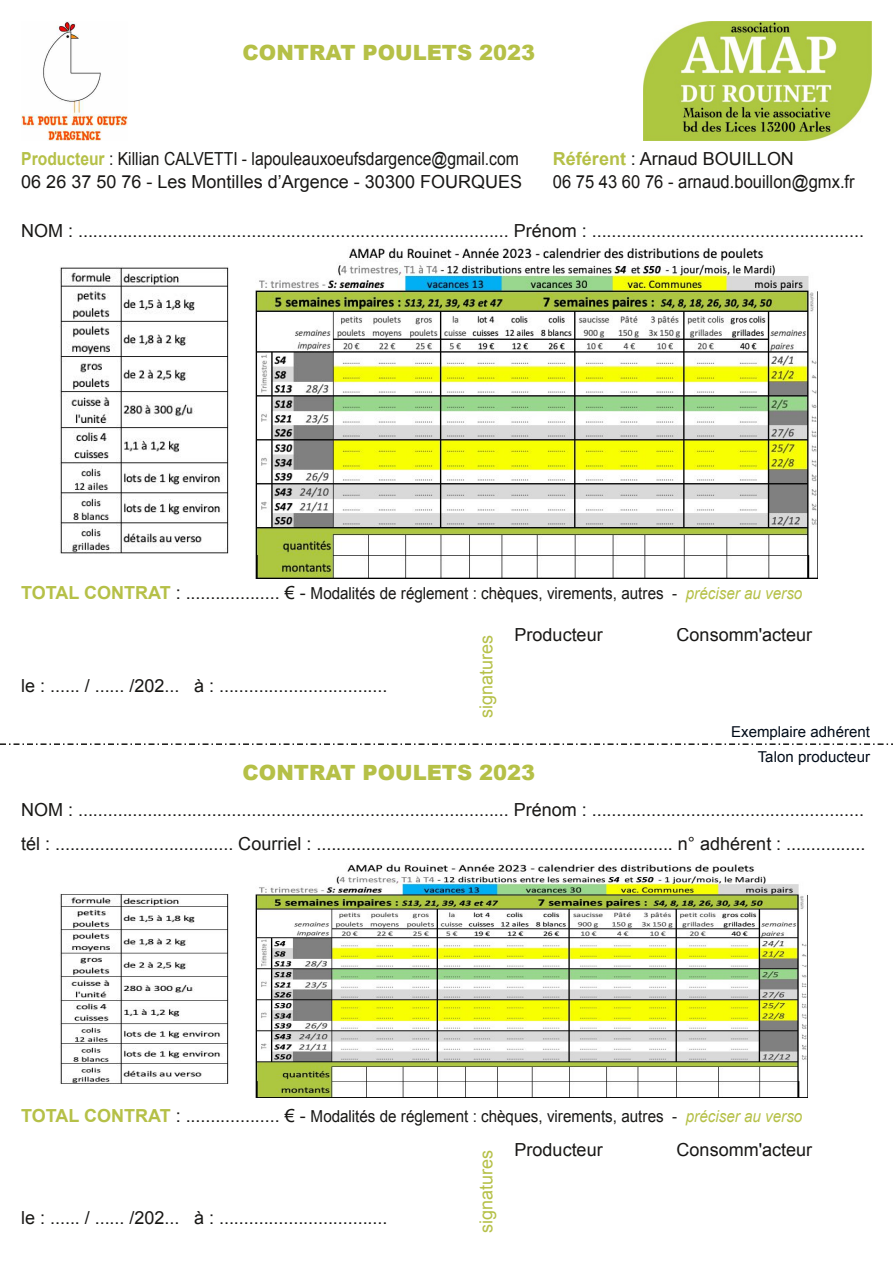
<style>
.page{position:relative;width:893px;height:1263px;background:#fff}
.page>*{position:absolute;margin:0;border:0;box-sizing:border-box;transform-origin:0 0}
.t1{font:900 21px "Arial";color:#b5c047}
.t2{font:18px/22.5px "Arial";color:#181715}
.t3{font:18px/22.5px "Arial";color:#181715;scale:.87 1}
.t4{font:18px "Arial";color:#b5c047}
.t5{font:16.5px "Arial";color:#181715;scale:.92 1}
.t6{font:15px/25.5px "Arial";letter-spacing:.005em;color:#000b18;text-align:right}
.s1{font-weight:700;color:#b5c047}
.s2{font-weight:700;font-size:18px;color:#b5c047}
.s3{font-size:18px}
.s4{font-style:italic;color:#b5c047}
</style>
<div class="page">
<img style="left:255px;top:248px;width:563px;height:330px">
<img style="left:60px;top:267px;width:168px;height:287px">
<img style="left:60px;top:894px;width:168px;height:190px">
<img style="left:255px;top:864px;width:553px;height:233px">
<img style="left:21px;top:21px;width:106px;height:119px">
<svg style="left:0;top:743px;width:893px;height:2px"></svg>
<img style="left:644px;top:21px;width:228px;height:119px">
<p class="t1" style="left:243px;top:37px;width:294px">CONTRAT POULETS 2023</p>
<p class="t3" style="left:21px;top:148px;width:577px"><span class="s1">Producteur</span> : Killian CALVETTI - lapouleauxoeufsdargence@gmail.com<br>06 26 37 50 76 - Les Montilles d’Argence - 30300 FOURQUES</p>
<p class="t2" style="left:21px;top:220px;width:844px">NOM : ....................................................................................... Prénom : .......................................................</p>
<p class="t2" style="left:553px;top:148px;width:303px"><span class="s1">Référent</span> : Arnaud BOUILLON<br>06 75 43 60 76 - arnaud.bouillon@gmx.fr</p>
<p class="t5" style="left:21px;top:584px;width:850px"><span class="s2">TOTAL CONTRAT</span> <span class="s3">: ................... € -</span> Modalités de réglement : chèques, virements, autres - <span class="s4">préciser au verso</span></p>
<p class="t2" style="left:21px;top:675px;width:368px">le : ...... / ...... /202... à : ..................................</p>
<p class="t4" style="left:476px;top:718px;width:85px;rotate:-90deg">signatures</p>
<p class="t2" style="left:514px;top:624px;width:90px">Producteur</p>
<p class="t2" style="left:676px;top:624px;width:137px">Consomm'acteur</p>
<p class="t1" style="left:243px;top:757px;width:294px">CONTRAT POULETS 2023</p>
<p class="t6" style="left:731px;top:718px;width:140px">Exemplaire adhérent<br>Talon producteur</p>
<p class="t2" style="left:21px;top:798px;width:844px">NOM : ....................................................................................... Prénom : .......................................................</p>
<p class="t2" style="left:21px;top:832px;width:846px">tél : .................................... Courriel : ........................................................................ n° adhérent : ................</p>
<p class="t5" style="left:21px;top:1107px;width:850px"><span class="s2">TOTAL CONTRAT</span> <span class="s3">: ................... € -</span> Modalités de réglement : chèques, virements, autres - <span class="s4">préciser au verso</span></p>
<p class="t2" style="left:21px;top:1206px;width:368px">le : ...... / ...... /202... à : ..................................</p>
<p class="t4" style="left:476px;top:1233px;width:85px;rotate:-90deg">signatures</p>
<p class="t2" style="left:514px;top:1138px;width:90px">Producteur</p>
<p class="t2" style="left:676px;top:1138px;width:137px">Consomm'acteur</p>
</div>
